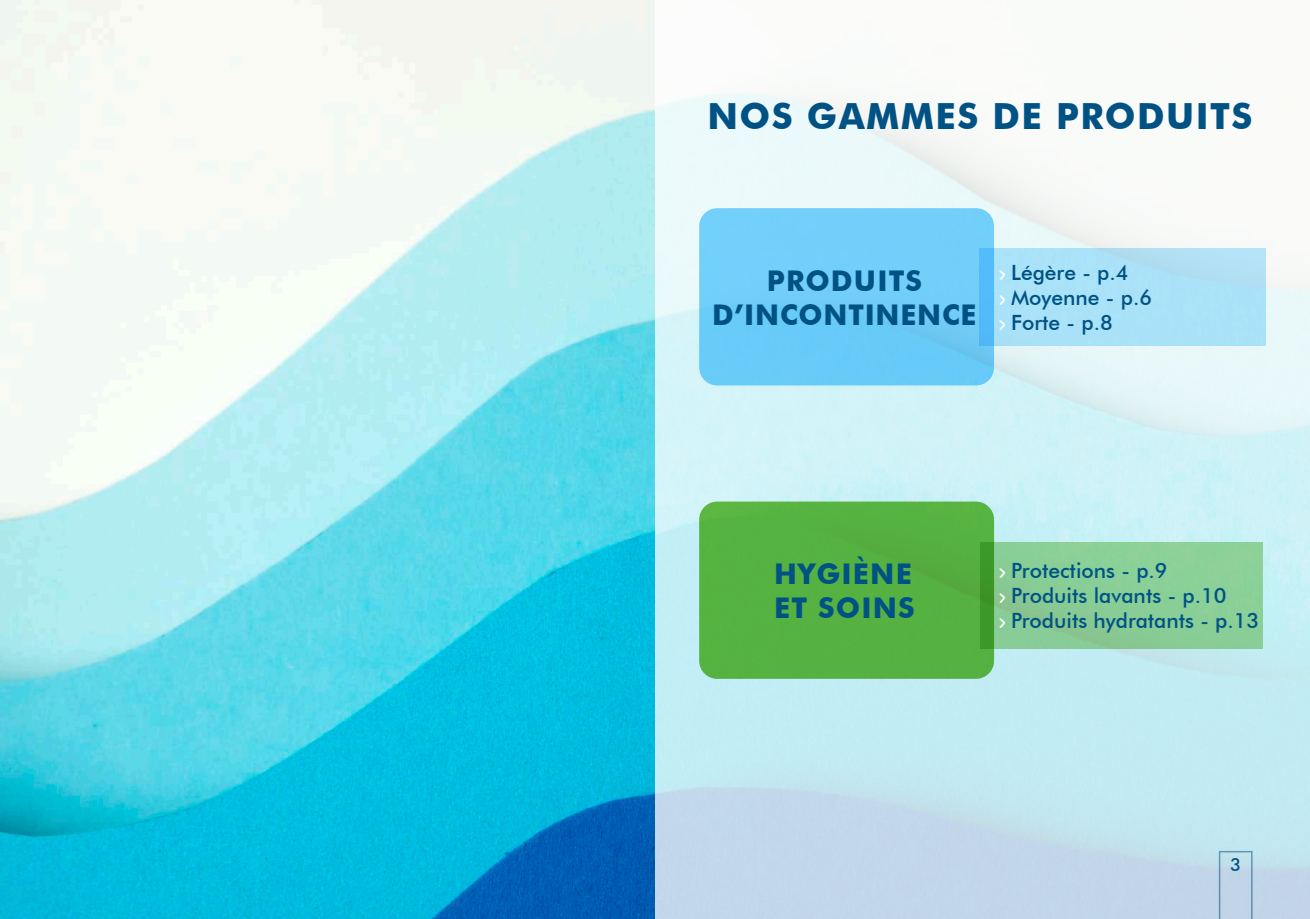
<style>
.page{position:relative;width:1310px;height:919px;background:#fff}
.page>*{position:absolute;margin:0;border:0;box-sizing:border-box;transform-origin:0 0}
.t1{font:700 36px "Futura BT";letter-spacing:.04em;color:#005285}
.t2{font:700 28.5px/34.2px "Futura BT";letter-spacing:.04em;color:#005285;text-align:center}
.t3{font:500 21px/25.2px "Futura BT";color:#005285}
.t4{font:500 18px "Futura BT";color:#005285}
.s1{font-family:"Verveine";font-weight:400;color:#fff}
</style>
<div class="page">
<img style="left:0;top:0;width:1310px;height:918px">
<div style="left:699px;top:208px;width:295px;height:177px;background:#71cef9;border-radius:18px"></div>
<div style="left:979px;top:248px;width:286px;height:97px;background:#aae1f8"></div>
<svg style="left:1219px;top:850px;width:33px;height:68px;background:#b8d1e3"></svg>
<div style="left:699px;top:501px;width:295px;height:177px;background:#55b241;border-radius:18px"></div>
<div style="left:980px;top:541px;width:282px;height:107px;background:#88ce97"></div>
<h1 class="t1" style="left:707px;top:102px;width:546px">NOS GAMMES DE PRODUITS</h1>
<h2 class="t2" style="left:712px;top:266px;width:266px">PRODUITS<br>D’INCONTINENCE</h2>
<p class="t3" style="left:999px;top:261px;width:154px"><span class="s1">&gt;</span> Légère - p.4<br><span class="s1">&gt;</span> Moyenne - p.6 <span class="s1">&gt;</span> Forte - p.8</p>
<h2 class="t2" style="left:774px;top:559px;width:142px;text-align:left">HYGIÈNE<br>ET SOINS</h2>
<p class="t3" style="left:999px;top:559px;width:261px"><span class="s1">&gt;</span> Protections - p.9<br><span class="s1">&gt;</span> Produits lavants - p.10<br><span class="s1">&gt;</span> Produits hydratants - p.13</p>
<p class="t4" style="left:1230px;top:856px;width:12px">3</p>
</div>
